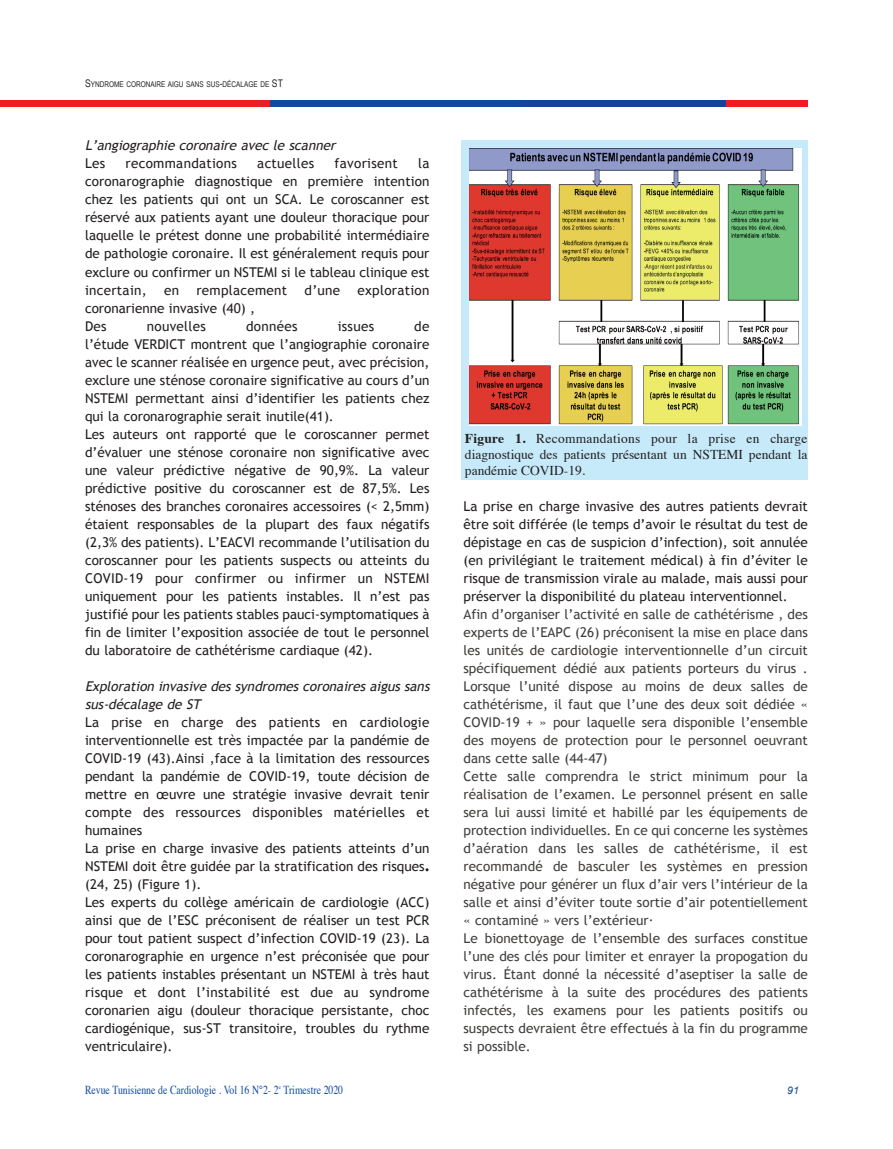
<style>
.page{position:relative;width:893px;height:1149px;background:#fff}
.page>*{position:absolute;margin:0;border:0;box-sizing:border-box;transform-origin:0 0}
.t1{font:13.5px/18px "Trebuchet MS";color:#231f20}
.t2{font:13.5px/18px "Trebuchet MS";color:#413f3d}
.t3{font:13.5px/16.2px "Times";color:#231f20;text-align:justify}
.t4{font:italic 13.5px/18px "Trebuchet MS";color:#231f20}
.t5{font:13.5px "Trebuchet MS";letter-spacing:.02em;color:#231f20}
.t6{font:12.15px "Times";color:#0f499d;scale:.8 1}
.t7{font:italic 10.5px "Arial";color:#0f499d}
.t8{font:7.8px "Arial Narrow";color:#231f20}
.s1{font-size:10.5px}
.s2{font-weight:700}
</style>
<div class="page">
<div style="left:726px;top:100px;width:82px;height:6px;background:#ee1d23"></div>
<div style="left:521px;top:100px;width:205px;height:6px;background:#154398"></div>
<div style="left:269px;top:100px;width:252px;height:6px;background:#0f499d"></div>
<div style="left:0;top:100px;width:270px;height:6px;background:#ee1d23"></div>
<div style="left:461px;top:140px;width:347px;height:340px;background:#c6eafa"></div>
<img style="left:469px;top:149px;width:332px;height:276px">
<p class="t8" style="left:85px;top:79px;width:199px"><span class="s1">S</span>YNDROME CORONAIRE AIGU SANS SUS<span class="s1">-</span>DÉCALAGE DE <span class="s1">ST</span></p>
<p class="t4" style="left:85px;top:136px;width:255px">l’angiographie coronaire avec le scanner</p>
<p class="t1" style="left:85px;top:154px;width:22px">les</p>
<p class="t5" style="left:126px;top:156px;width:113px">recommandations</p>
<p class="t1" style="left:257px;top:154px;width:58px">actuelles</p>
<p class="t1" style="left:335px;top:154px;width:65px">favorisent</p>
<p class="t1" style="left:85px;top:154px;width:346px;text-align:justify;text-indent:333px">la coronarographie diagnostique en première intention chez les patients qui ont un sCa. le coroscanner est réservé aux patients ayant une douleur thoracique pour laquelle le prétest donne une probabilité intermédiaire de pathologie coronaire. il est généralement requis pour exclure ou confirmer un nsTeMi si le tableau clinique est incertain,</p>
<p class="t1" style="left:164px;top:280px;width:17px">en</p>
<p class="t5" style="left:196px;top:282px;width:92px">remplacement</p>
<p class="t1" style="left:305px;top:280px;width:37px">d’une</p>
<p class="t1" style="left:358px;top:280px;width:73px">exploration</p>
<p class="t1" style="left:85px;top:298px;width:172px">coronarienne invasive (40) , des</p>
<p class="t1" style="left:147px;top:316px;width:61px">nouvelles</p>
<p class="t1" style="left:246px;top:316px;width:53px">données</p>
<p class="t1" style="left:338px;top:316px;width:38px">issues</p>
<p class="t1" style="left:85px;top:316px;width:346px;text-indent:329px">de l’étude VerdiCT montrent que l’angiographie coronaire avec le scanner réalisée en urgence peut, avec précision, exclure une sténose coronaire significative au cours d’un nsTeMi permettant ainsi d’identifier les patients chez qui la coronarographie serait inutile(41).<br>les auteurs ont rapporté que le coroscanner permet d’évaluer une sténose coronaire non significative avec une valeur prédictive négative de 90,9%. la valeur prédictive positive du coroscanner est de 87,5%. les sténoses des branches coronaires accessoires (&lt; 2,5mm) étaient responsables de la plupart des faux négatifs (2,3% des patients). l’eaCVi recommande l’utilisation du coroscanner pour les patients suspects ou atteints du CoVid-19 pour confirmer ou infirmer un nsTeMi uniquement pour les patients instables. il n’est pas justifié pour les patients stables pauci-symptomatiques à fin de limiter l’exposition associée de tout le personnel du laboratoire de cathétérisme cardiaque (42).</p>
<p class="t4" style="left:85px;top:676px;width:349px">exploration invasive des syndromes coronaires aigus sans sus-décalage de sT</p>
<p class="t1" style="left:85px;top:712px;width:346px">la prise en charge des patients en cardiologie interventionnelle est très impactée par la pandémie de CoVid-19 (43).ainsi ,face à la limitation des ressources pendant la pandémie de CoVid-19, toute décision de mettre en œuvre une stratégie invasive devrait tenir compte des ressources disponibles matérielles et humaines<br>la prise en charge invasive des patients atteints d’un nsTeMi doit être guidée par la stratification des risques. (24, 25) (figure 1).<br>les experts du collège américain de cardiologie (aCC) ainsi que de l’esC préconisent de réaliser un test pCr pour tout patient suspect d’infection CoVid-19 (23). la coronarographie en urgence n’est préconisée que pour les patients instables présentant un nsTeMi à très haut risque et dont l’instabilité est due au syndrome coronarien aigu (douleur thoracique persistante, choc cardiogénique, sus-sT transitoire, troubles du rythme ventriculaire).</p>
<p class="t3" style="left:465px;top:431px;width:344px"><span class="s2">Figure 1.</span> Recommandations pour la prise en charge diagnostique des patients présentant un NSTEMI pendant la pandémie COVID-19.</p>
<p class="t1" style="left:463px;top:496px;width:346px;text-align:justify">la prise en charge invasive des autres patients devrait être soit différée (le temps d’avoir le résultat du test de dépistage en cas de suspicion d’infection), soit annulée (en privilégiant le traitement médical) à fin d’éviter le risque de transmission virale au malade, mais aussi pour préserver la disponibilité du plateau interventionnel.</p>
<p class="t2" style="left:463px;top:604px;width:346px">afin d’organiser l’activité en salle de cathétérisme , des experts de l’eapC (26) préconisent la mise en place dans les unités de cardiologie interventionnelle d’un circuit spécifiquement dédié aux patients porteurs du virus . lorsque l’unité dispose au moins de deux salles de cathétérisme, il faut que l’une des deux soit dédiée « CoVid-19 + » pour laquelle sera disponible l’ensemble des moyens de protection pour le personnel oeuvrant dans cette salle (44-47)<br>Cette salle comprendra le strict minimum pour la réalisation de l’examen. le personnel présent en salle sera lui aussi limité et habillé par les équipements de protection individuelles. en ce qui concerne les systèmes d’aération dans les salles de cathétérisme, il est recommandé de basculer les systèmes en pression négative pour générer un flux d’air vers l’intérieur de la salle et ainsi d’éviter toute sortie d’air potentiellement « contaminé » vers l’extérieur.<br>le bionettoyage de l’ensemble des surfaces constitue l’une des clés pour limiter et enrayer la propogation du virus. Étant donné la nécessité d’aseptiser la salle de cathétérisme à la suite des procédures des patients infectés, les examens pour les patients positifs ou suspects devraient être effectués à la fin du programme si possible.</p>
<p class="t6" style="left:85px;top:1083px;width:324px">Revue Tunisienne de Cardiologie . Vol 16 N°2- 2<sup>e</sup> Trimestre 2020</p>
<p class="t7" style="left:787px;top:1084px;width:13px">91</p>
</div>
